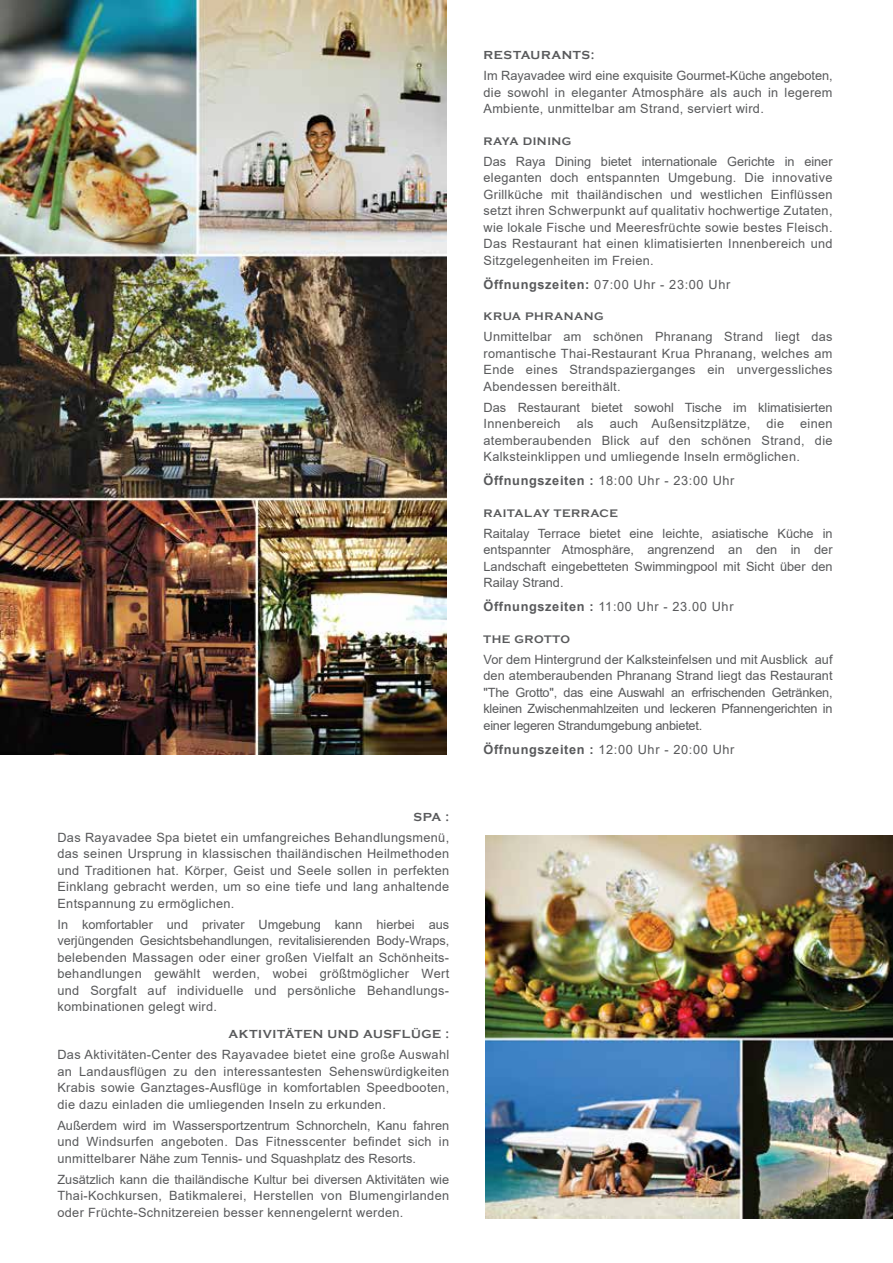
<style>
.page{position:relative;width:893px;height:1263px;background:#fff}
.page>*{position:absolute;margin:0;border:0;box-sizing:border-box;transform-origin:0 0}
.t1{font:12.75px/16.5px "Arial";letter-spacing:.025em;color:#58595b;text-align:justify}
.t2{font:12.75px "Arial";letter-spacing:.05em;color:#58595b}
.t3{font:12.75px/16.5px "Arial";color:#58595b}
.t4{font:700 12px "Copperplate Gothic";letter-spacing:.05em;color:#58595b}
.t5{font:700 11.25px "Copperplate Gothic";letter-spacing:.05em;color:#58595b}
.s1{font-weight:700}
</style>
<div class="page">
<img style="left:485px;top:835px;width:408px;height:383px">
<img style="left:1px;top:0;width:446px;height:755px">
<p class="t4" style="left:413px;top:810px;width:37px">SPA :</p>
<p class="t1" style="left:57px;top:829px;width:393px">Das Rayavadee Spa bietet ein umfangreiches Behandlungsmenü, das seinen Ursprung in klassischen thailändischen Heilmethoden und Traditionen hat. Körper, Geist und Seele sollen in perfekten Einklang gebracht werden, um so eine tiefe und lang anhaltende Entspannung zu ermöglichen.</p>
<p class="t1" style="left:57px;top:916px;width:393px">In komfortabler und privater Umgebung kann hierbei aus verjüngenden Gesichtsbehandlungen, revitalisierenden Body-Wraps, belebenden Massagen oder einer großen Vielfalt an Schönheits&shy;behandlungen gewählt werden, wobei größtmöglicher Wert und Sorgfalt auf individuelle und persönliche Behandlungs&shy;kombinationen gelegt wird.</p>
<p class="t4" style="left:229px;top:1028px;width:222px">AKTIVITÄTEN UND AUSFLÜGE :</p>
<p class="t1" style="left:57px;top:1046px;width:393px">Das Aktivitäten-Center des Rayavadee bietet eine große Auswahl an Landausflügen zu den interessantesten Sehenswürdigkeiten Krabis sowie Ganztages-Ausflüge in komfortablen Speedbooten, die dazu einladen die umliegenden Inseln zu erkunden.</p>
<p class="t1" style="left:57px;top:1117px;width:393px">Außerdem wird im Wassersportzentrum Schnorcheln, Kanu fahren und Windsurfen angeboten. Das Fitnesscenter befindet sich in unmittelbarer Nähe zum Tennis- und Squashplatz des Resorts.</p>
<p class="t1" style="left:57px;top:1171px;width:393px">Zusätzlich kann die thailändische Kultur bei diversen Aktivitäten wie Thai-Kochkursen, Batikmalerei, Herstellen von Blumengirlanden oder Früchte-Schnitzereien besser kennengelernt werden.</p>
<p class="t4" style="left:483px;top:49px;width:112px">RESTAURANTS:</p>
<p class="t1" style="left:483px;top:67px;width:351px">Im Rayavadee wird eine exquisite Gourmet-Küche angeboten, die sowohl in eleganter Atmosphäre als auch in legerem Ambiente, unmittelbar am Strand, serviert wird.</p>
<p class="t5" style="left:483px;top:135px;width:90px">RAYA DINING</p>
<p class="t1" style="left:483px;top:153px;width:351px">Das Raya Dining bietet internationale Gerichte in einer eleganten doch entspannten Umgebung. Die innovative Grillküche mit thailändischen und westlichen Einflüssen setzt ihren Schwerpunkt auf qualitativ hochwertige Zutaten, wie lokale Fische und Meeresfrüchte sowie bestes Fleisch.<br>Das Restaurant hat einen klimatisierten Innenbereich und Sitzgelegenheiten im Freien.</p>
<p class="t2" style="left:483px;top:275px;width:248px"><span class="s1">Öffnungszeiten:</span> 07:00 Uhr - 23:00 Uhr</p>
<p class="t5" style="left:483px;top:310px;width:122px">KRUA PHRANANG</p>
<p class="t1" style="left:483px;top:328px;width:351px">Unmittelbar am schönen Phranang Strand liegt das romantische Thai-Restaurant Krua Phranang, welches am Ende eines Strandspazierganges ein unvergessliches Abendessen bereithält.</p>
<p class="t3" style="left:483px;top:399px;width:351px">Das Restaurant bietet sowohl Tische im klimatisierten<br>Innenbereich</p>
<p class="t1" style="left:577px;top:415px;width:18px">als</p>
<p class="t1" style="left:610px;top:415px;width:142px">auch Außensitzplätze,</p>
<p class="t1" style="left:766px;top:415px;width:19px">die</p>
<p class="t1" style="left:483px;top:415px;width:351px;text-indent:317px">einen atemberaubenden Blick auf den schönen Strand, die Kalksteinklippen und umliegende Inseln ermöglichen.</p>
<p class="t2" style="left:483px;top:472px;width:253px"><span class="s1">Öffnungszeiten :</span> 18:00 Uhr - 23:00 Uhr</p>
<p class="t5" style="left:483px;top:507px;width:136px">RAITALAY TERRACE</p>
<p class="t1" style="left:483px;top:525px;width:351px">Raitalay Terrace bietet eine leichte, asiatische Küche in entspannter Atmosphäre, angrenzend an den in der Landschaft eingebetteten Swimmingpool mit Sicht über den Railay Strand.</p>
<p class="t2" style="left:483px;top:598px;width:252px"><span class="s1">Öffnungszeiten :</span> 11:00 Uhr - 23.00 Uhr</p>
<p class="t5" style="left:483px;top:633px;width:88px">THE GROTTO</p>
<p class="t1" style="left:483px;top:651px;width:351px">Vor dem Hintergrund der Kalksteinfelsen und mit Ausblick auf den atemberaubenden Phranang Strand liegt das Restaurant "The Grotto", das eine Auswahl an erfrischenden Getränken, kleinen Zwischenmahlzeiten und leckeren Pfannengerichten in einer legeren Strandumgebung anbietet.</p>
<p class="t2" style="left:483px;top:740px;width:253px"><span class="s1">Öffnungszeiten :</span> 12:00 Uhr - 20:00 Uhr</p>
</div>
